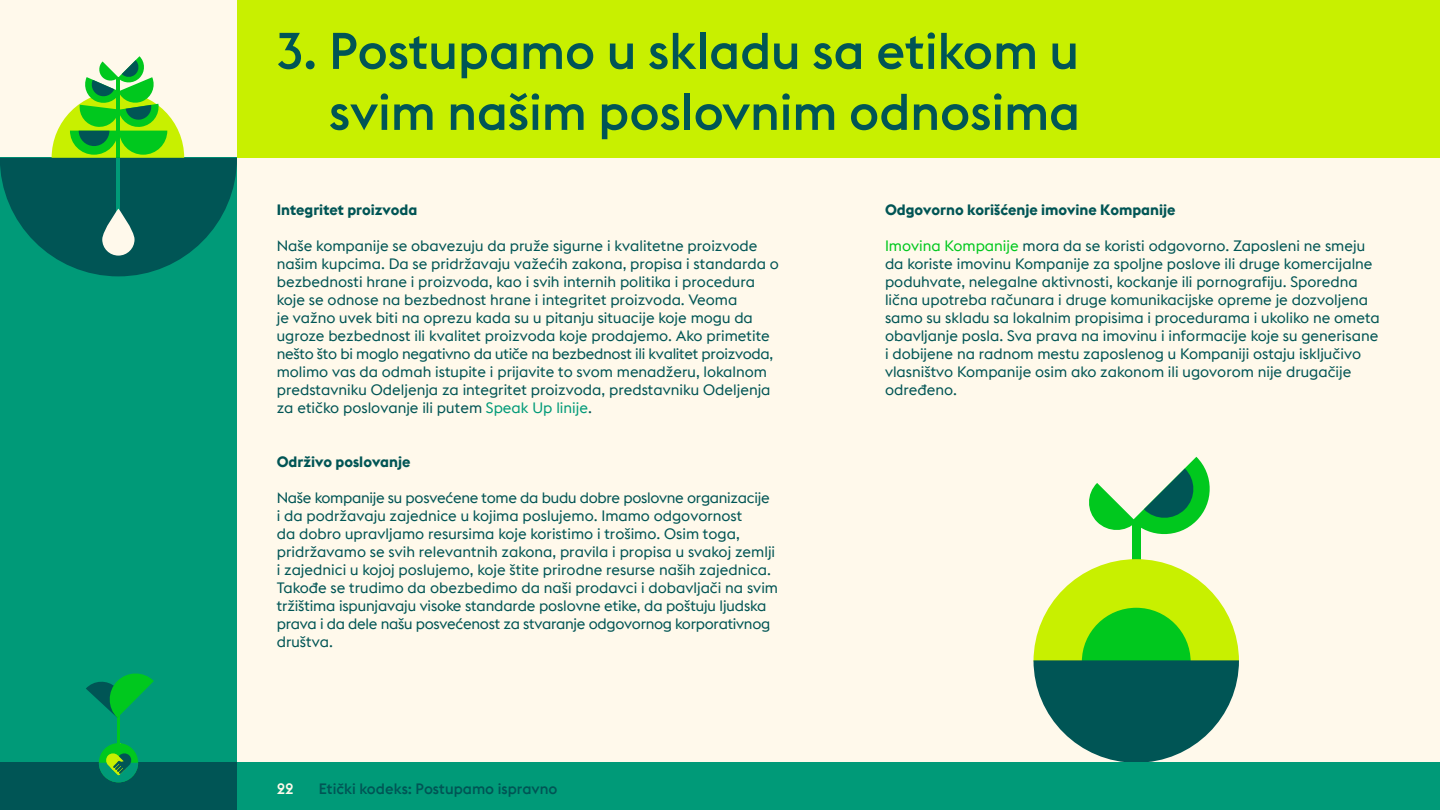
<style>
.page{position:relative;width:1440px;height:810px;background:#fff9eb}
.page>*{position:absolute;margin:0;border:0;box-sizing:border-box;transform-origin:0 0}
.t1{font:500 50.78px/61px "Euclid Flex";color:#055;text-align:right}
.t2{font:15px/18px "Euclid Flex";color:#055}
.t3{font:700 15px "Euclid Flex";color:#055}
.t4{font:500 15px "Euclid Flex";color:#055}
.t5{font:500 15px "Euclid Flex";color:#fff9eb}
.s1{color:#009a78}
.s2{color:#00c81e}
</style>
<div class="page">
<div style="left:0;top:158px;width:237px;height:652px;background:#009a78"></div>
<div style="left:237px;top:0;width:1203px;height:158px;background:#c8f000"></div>
<svg style="left:0;top:56px;width:237px;height:220px"></svg>
<hr style="left:117px;top:158px;width:3px;height:56px;background:#009a78">
<svg style="left:102px;top:209px;width:33px;height:47px"></svg>
<svg style="left:1089px;top:457px;width:121px;height:82px"></svg>
<div style="left:1132px;top:523px;width:8px;height:37px;background:#00c81e"></div>
<svg style="left:1034px;top:559px;width:205px;height:204px"></svg>
<div style="left:202px;top:763px;width:1238px;height:47px;background:#009a78"></div>
<div style="left:0;top:763px;width:237px;height:47px;background:#055"></div>
<hr style="left:117px;top:710px;width:3px;height:33px;background:#00c81e">
<svg style="left:86px;top:673px;width:68px;height:45px"></svg>
<div style="left:99px;top:743px;width:39px;height:39px;background:#00c81e;border-radius:50%"></div>
<svg style="left:99px;top:753px;width:39px;height:29px"></svg>
<h1 class="t1" style="left:277px;top:20px;width:805px">3. Postupamo u skladu sa etikom u svim našim poslovnim odnosima</h1>
<p class="t3" style="left:277px;top:200px;width:142px">Integritet proizvoda</p>
<p class="t2" style="left:277px;top:236px;width:504px">Naše kompanije se obavezuju da pruže sigurne i kvalitetne proizvode našim kupcima. Da se pridržavaju važećih zakona, propisa i standarda o bezbednosti hrane i proizvoda, kao i svih internih politika i procedura koje se odnose na bezbednost hrane i integritet proizvoda. Veoma<br>je važno uvek biti na oprezu kada su u pitanju situacije koje mogu da ugroze bezbednost ili kvalitet proizvoda koje prodajemo. Ako primetite nešto što bi moglo negativno da utiče na bezbednost ili kvalitet proizvoda, molimo vas da odmah istupite i prijavite to svom menadžeru, lokalnom predstavniku Odeljenja za integritet proizvoda, predstavniku Odeljenja za etičko poslovanje ili putem <span class="s1">Speak Up linije</span>.</p>
<p class="t3" style="left:277px;top:452px;width:135px">Održivo poslovanje</p>
<p class="t2" style="left:277px;top:488px;width:503px">Naše kompanije su posvećene tome da budu dobre poslovne organizacije<br>i da podržavaju zajednice u kojima poslujemo. Imamo odgovornost<br>da dobro upravljamo resursima koje koristimo i trošimo. Osim toga, pridržavamo se svih relevantnih zakona, pravila i propisa u svakoj zemlji i zajednici u kojoj poslujemo, koje štite prirodne resurse naših zajednica.<br>Takođe se trudimo da obezbedimo da naši prodavci i dobavljači na svim tržištima ispunjavaju visoke standarde poslovne etike, da poštuju ljudska prava i da dele našu posvećenost za stvaranje odgovornog korporativnog društva.</p>
<p class="t5" style="left:277px;top:780px;width:18px">22</p>
<p class="t4" style="left:319px;top:780px;width:240px">Etički kodeks: Postupamo ispravno</p>
<p class="t3" style="left:885px;top:200px;width:292px">Odgovorno korišćenje imovine Kompanije</p>
<p class="t2" style="left:885px;top:236px;width:496px"><span class="s2">Imovina Kompanije</span> mora da se koristi odgovorno. Zaposleni ne smeju da koriste imovinu Kompanije za spoljne poslove ili druge komercijalne poduhvate, nelegalne aktivnosti, kockanje ili pornografiju. Sporedna lična upotreba računara i druge komunikacijske opreme je dozvoljena samo su skladu sa lokalnim propisima i procedurama i ukoliko ne ometa obavljanje posla. Sva prava na imovinu i informacije koje su generisane i dobijene na radnom mestu zaposlenog u Kompaniji ostaju isključivo vlasništvo Kompanije osim ako zakonom ili ugovorom nije drugačije određeno.</p>
</div>
